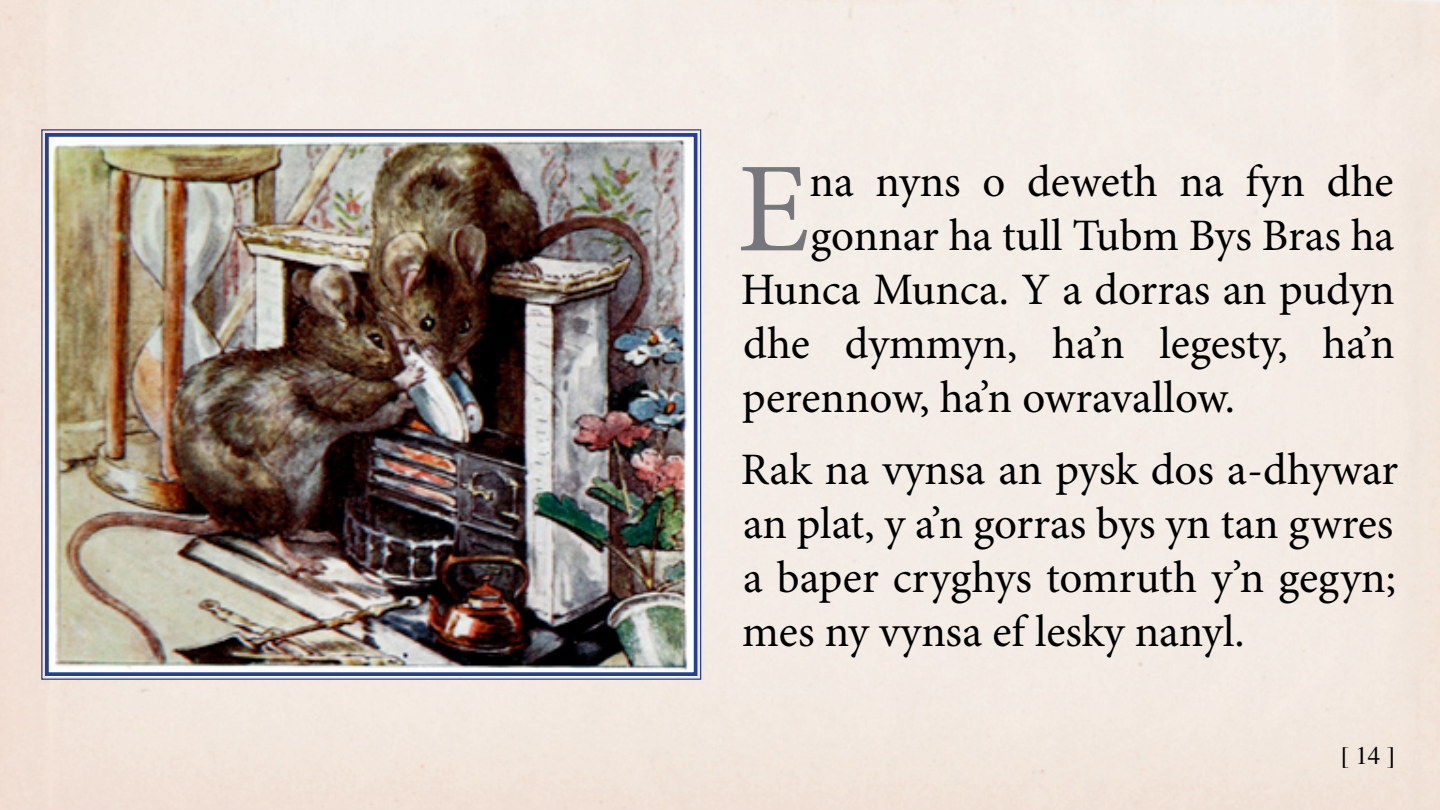
<style>
.page{position:relative;width:1440px;height:810px;background:#fff}
.page>*{position:absolute;margin:0;border:0;box-sizing:border-box;transform-origin:0 0}
.t1{font:128px "Minion Pro";color:#75777b}
.t2{font:45px/54px "Minion Pro";color:#000;text-align:justify}
.t3{font:25px "Times";color:#000}
</style>
<div class="page">
<img style="left:41px;top:129px;width:661px;height:551px">
<div style="left:45px;top:133px;width:653px;height:543px;border:4px solid #24408e"></div>
<p class="t1" style="left:737px;top:124px;width:74px">E</p>
<p class="t2" style="left:810px;top:155px;width:586px">na nyns o deweth na fyn dhe</p>
<p class="t2" style="left:811px;top:209px;width:585px">gonnar ha tull Tubm Bys Bras ha</p>
<p class="t2" style="left:741px;top:263px;width:656px">Hunca Munca. Y a dorras an pudyn</p>
<p class="t2" style="left:743px;top:317px;width:653px">dhe dymmyn, ha’n legesty, ha’n</p>
<p class="t2" style="left:742px;top:371px;width:489px">perennow, ha’n owravallow.</p>
<p class="t2" style="left:741px;top:443px;width:659px">Rak na vynsa an pysk dos a-dhywar an plat, y a’n gorras bys yn tan gwres a baper cryghys tomruth y’n gegyn; mes ny vynsa ef lesky nanyl.</p>
<p class="t3" style="left:1341px;top:733px;width:56px">[ 14 ]</p>
</div>
